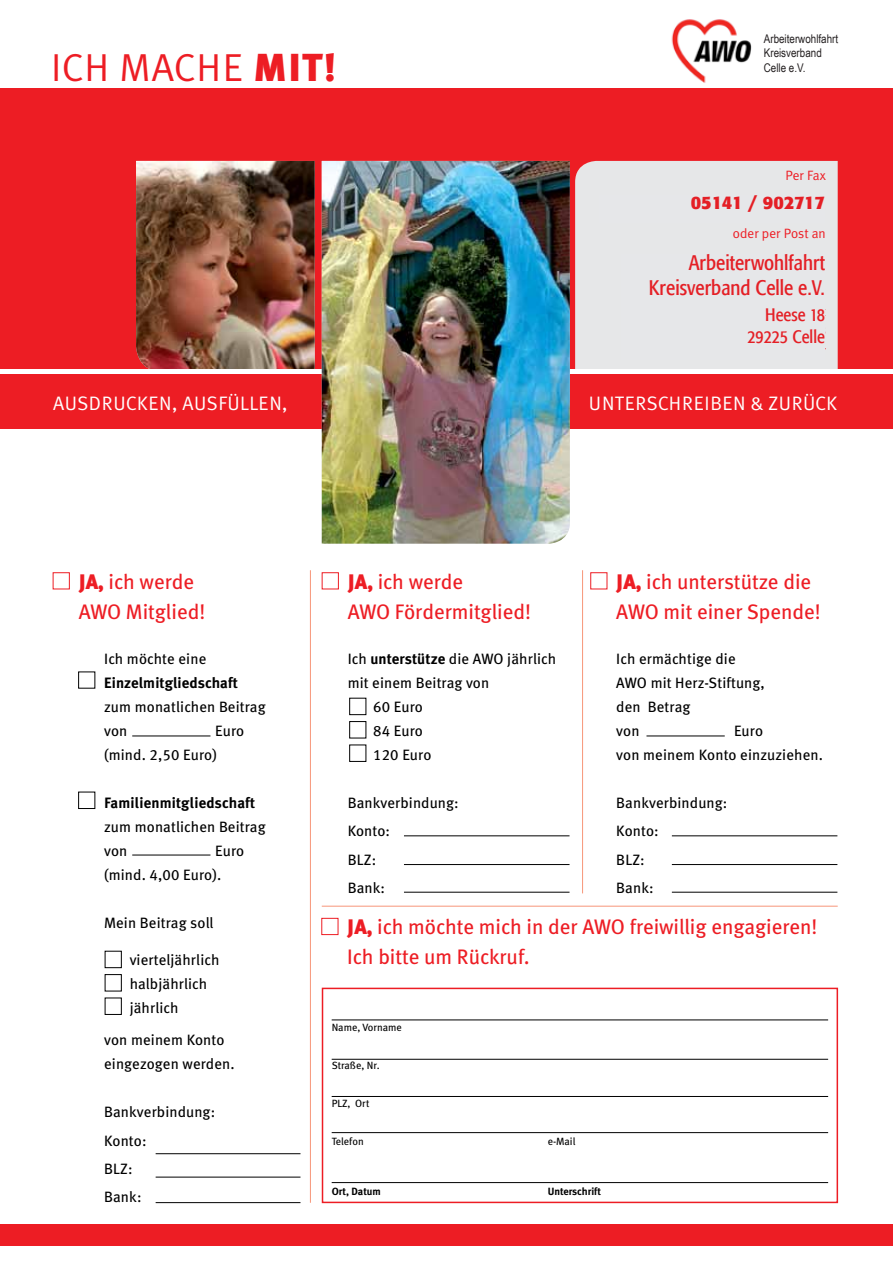
<style>
.page{position:relative;width:893px;height:1263px;background:#fff}
.page>*{position:absolute;margin:0;border:0;box-sizing:border-box;transform-origin:0 0}
.t1{font:39px "Meta Plus Normal";letter-spacing:.02em;color:#ed1d24}
.t2{font:21px/30px "Meta Book LF";color:#ed1d24}
.t3{font:condensed 21px "Formata";color:#e41f25}
.t4{font:19.5px "Meta Plus Normal";letter-spacing:.025em;color:#fff}
.t5{font:700 19.5px/27px "Meta Plus";color:#ed1d24;text-align:right}
.t6{font:condensed 18px "Formata";color:#e41f25}
.t7{font:700 18px "Formata";color:#e41f25}
.t8{font:15px/24px "Meta Book LF";letter-spacing:.01em;color:#000}
.t9{font:13.5px "Meta Plus Normal";color:#ed1d24}
.t10{font:500 13.5px "Meta Plus";color:#ed1d24}
.t11{font:12px "Arial Narrow";color:#231f20}
.t12{font:10.5px "Meta Book LF";color:#000}
.t13{font:10.5px "Meta Bold LF";color:#000}
.s1{font-family:"Meta Plus";font-weight:900}
.s2{font-family:"Meta Bold LF"}
.s3{font-family:"Meta Plus";font-weight:700}
</style>
<div class="page">
<div style="left:0;top:89px;width:893px;height:340px;background:#ed1d24"></div>
<div style="left:0;top:1224px;width:893px;height:21px;background:#ed1d24"></div>
<img style="left:136px;top:161px;width:179px;height:208px">
<div style="left:575px;top:161px;width:263px;height:208px;background:#e6e7e8"></div>
<div style="left:0;top:369px;width:893px;height:5px;background:#fff"></div>
<img style="left:322px;top:161px;width:248px;height:383px">
<hr style="left:132px;top:735px;width:78px;height:1px;background:#000">
<div style="left:78px;top:792px;width:17px;height:17px;border:1px solid #000"></div>
<div style="left:53px;top:572px;width:17px;height:17px;border:1px solid #ed1d24"></div>
<hr style="left:132px;top:855px;width:78px;height:1px;background:#000">
<div style="left:105px;top:951px;width:17px;height:17px;border:1px solid #000"></div>
<div style="left:105px;top:974px;width:17px;height:17px;border:1px solid #000"></div>
<div style="left:105px;top:997px;width:17px;height:18px;border:1px solid #000"></div>
<hr style="left:156px;top:1153px;width:144px;height:1px;background:#000">
<hr style="left:156px;top:1177px;width:144px;height:1px;background:#000">
<hr style="left:156px;top:1202px;width:144px;height:1px;background:#000">
<div style="left:322px;top:572px;width:17px;height:17px;border:1px solid #ed1d24"></div>
<div style="left:349px;top:698px;width:17px;height:17px;border:1px solid #000"></div>
<div style="left:349px;top:721px;width:17px;height:17px;border:1px solid #000"></div>
<div style="left:349px;top:744px;width:17px;height:18px;border:1px solid #000"></div>
<hr style="left:404px;top:835px;width:165px;height:1px;background:#000">
<hr style="left:404px;top:864px;width:165px;height:1px;background:#000">
<hr style="left:404px;top:892px;width:165px;height:1px;background:#000">
<hr style="left:646px;top:735px;width:79px;height:1px;background:#000">
<div style="left:590px;top:572px;width:17px;height:17px;border:1px solid #ed1d24"></div>
<div style="left:321px;top:918px;width:17px;height:17px;border:1px solid #ed1d24"></div>
<div style="left:322px;top:988px;width:516px;height:215px;border:2px solid #ed1d24"></div>
<hr style="left:332px;top:1019px;width:496px;height:1px;background:#000">
<hr style="left:332px;top:1059px;width:496px;height:1px;background:#000">
<hr style="left:332px;top:1096px;width:496px;height:1px;background:#000">
<hr style="left:332px;top:1132px;width:496px;height:1px;background:#000">
<hr style="left:332px;top:1182px;width:496px;height:1px;background:#000">
<hr style="left:672px;top:835px;width:165px;height:1px;background:#000">
<hr style="left:672px;top:864px;width:165px;height:1px;background:#000">
<hr style="left:672px;top:892px;width:165px;height:1px;background:#000">
<hr style="left:310px;top:570px;width:1px;height:633px;background:#f79679">
<hr style="left:582px;top:570px;width:1px;height:323px;background:#f79679">
<img style="left:671px;top:19px;width:81px;height:64px">
<hr style="left:322px;top:906px;width:516px;height:1px;background:#f79679">
<div style="left:622px;top:254px;width:203px;height:105px;background:#e6e7e9"></div>
<div style="left:600px;top:196px;width:225px;height:27px;background:#e6e7e9"></div>
<p class="t1" style="left:51px;top:45px;width:287px">ICH MACHE <span class="s1">MIT!</span></p>
<p class="t11" style="left:764px;top:30px;width:76px">Arbeiterwohlfahrt</p>
<p class="t11" style="left:764px;top:44px;width:59px">Kreisverband</p>
<p class="t11" style="left:764px;top:59px;width:43px">Celle e.V.</p>
<p class="t9" style="left:785px;top:168px;width:42px">Per Fax</p>
<p class="t5" style="left:693px;top:191px;width:134px">0511/4952252</p>
<p class="t9" style="left:733px;top:225px;width:94px">oder per Post an</p>
<p class="t5" style="left:651px;top:249px;width:176px">AWO Bezirksverband<br>Hannover e.V.</p>
<p class="t10" style="left:703px;top:323px;width:124px">Körtingsdorfer Weg 8</p>
<p class="t7" style="left:691px;top:191px;width:136px">05141 / 902717</p>
<p class="t3" style="left:689px;top:250px;width:138px">Arbeiterwohlfahrt</p>
<p class="t3" style="left:649px;top:275px;width:178px">Kreisverband Celle e.V.</p>
<p class="t6" style="left:765px;top:304px;width:61px">Heese 18</p>
<p class="t6" style="left:747px;top:326px;width:79px">29225 Celle</p>
<p class="t4" style="left:53px;top:392px;width:236px">AUSDRUCKEN, AUSFÜLLEN,</p>
<p class="t4" style="left:589px;top:392px;width:250px">UNTERSCHREIBEN &amp; ZURÜCK</p>
<p class="t2" style="left:79px;top:566px;width:128px"><span class="s1">JA,</span> ich werde<br>AWO Mitglied!</p>
<p class="t8" style="left:104px;top:647px;width:163px">Ich möchte eine<br><span class="s2">Einzelmitgliedschaft </span>zum monatlichen Beitrag von</p>
<p class="t8" style="left:104px;top:719px;width:142px;text-indent:111px">Euro (mind. 2,50 Euro)</p>
<p class="t8" style="left:104px;top:791px;width:163px"><span class="s3">Familienmitgliedschaft </span>zum monatlichen Beitrag von</p>
<p class="t8" style="left:104px;top:839px;width:142px;text-indent:111px">Euro (mind. 4,00 Euro).</p>
<p class="t8" style="left:104px;top:911px;width:111px">Mein Beitrag soll</p>
<p class="t8" style="left:130px;top:947px;width:91px">vierteljährlich halbjährlich jährlich</p>
<p class="t8" style="left:104px;top:1028px;width:132px">von meinem Konto eingezogen werden.</p>
<p class="t8" style="left:104px;top:1098px;width:113px;line-height:28.2px">Bankverbindung:<br>Konto:<br>BLZ:<br>Bank:</p>
<p class="t2" style="left:348px;top:566px;width:185px"><span class="s1">JA,</span> ich werde<br>AWO Fördermitglied!</p>
<p class="t8" style="left:348px;top:647px;width:210px">Ich <span class="s2">unterstütze</span> die AWO jährlich</p>
<p class="t8" style="left:348px;top:671px;width:143px">mit einem Beitrag von</p>
<p class="t8" style="left:373px;top:695px;width:51px">60 Euro</p>
<p class="t8" style="left:373px;top:719px;width:51px">84 Euro</p>
<p class="t8" style="left:373px;top:743px;width:60px">120 Euro</p>
<p class="t8" style="left:348px;top:789px;width:113px;line-height:28.2px">Bankverbindung:<br>Konto:<br>BLZ:<br>Bank:</p>
<p class="t2" style="left:616px;top:566px;width:206px"><span class="s1">JA,</span> ich unterstütze die<br>AWO mit einer Spende!</p>
<p class="t8" style="left:616px;top:647px;width:150px">Ich ermächtige die<br>AWO mit Herz-Stiftung, den Betrag<br>von</p>
<p class="t8" style="left:616px;top:719px;width:208px;text-indent:118px">Euro<br>von meinem Konto einzuziehen.</p>
<p class="t8" style="left:616px;top:789px;width:113px;line-height:28.2px">Bankverbindung:<br>Konto:<br>BLZ:<br>Bank:</p>
<p class="t2" style="left:347px;top:912px;width:472px"><span class="s1">JA,</span> ich möchte mich in der AWO freiwillig engagieren!<br>Ich bitte um Rückruf.</p>
<p class="t12" style="left:332px;top:1021px;width:72px">Name, Vorname</p>
<p class="t12" style="left:332px;top:1059px;width:49px">Straße, Nr.</p>
<p class="t12" style="left:332px;top:1097px;width:39px">PLZ, Ort</p>
<p class="t12" style="left:332px;top:1135px;width:34px">Telefon</p>
<p class="t12" style="left:548px;top:1135px;width:29px">e-Mail</p>
<p class="t13" style="left:332px;top:1185px;width:51px">Ort, Datum</p>
<p class="t13" style="left:548px;top:1185px;width:55px">Unterschrift</p>
</div>
